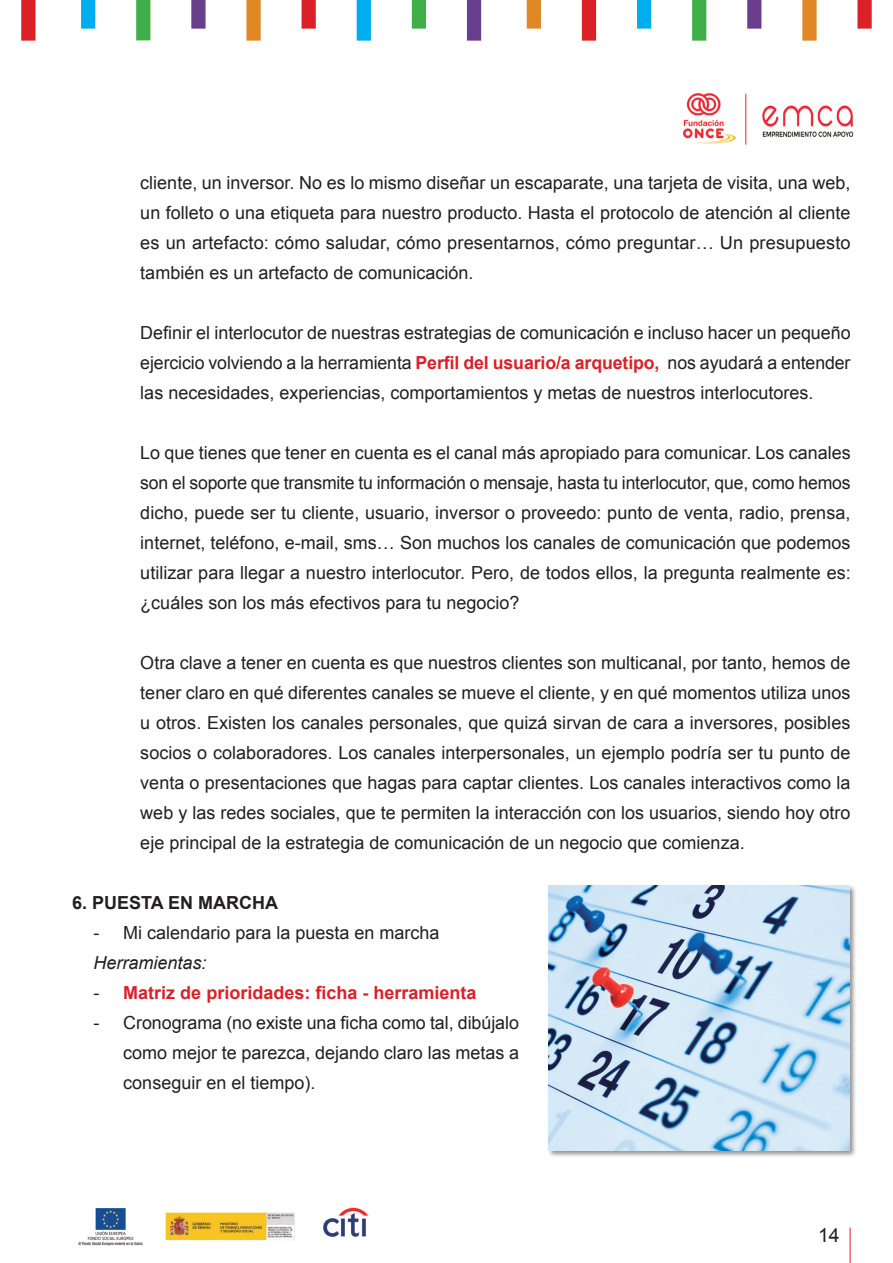
<style>
.page{position:relative;width:893px;height:1263px;background:#fff}
.page>*{position:absolute;margin:0;border:0;box-sizing:border-box;transform-origin:0 0}
.t1{font:19.5px "Arial";color:#231f20}
.t2{font:18px/30px "Arial";color:#231f20;text-align:justify}
.t3{font:700 18px "Arial";color:#da2128}
.t4{font:700 18px "Arial";color:#231f20}
.t5{font:italic 18px "Arial";color:#231f20}
.s1{font-weight:700;color:#da2128}
.s2{font-weight:400;color:#231f20}
</style>
<div class="page">
<div style="left:21px;top:0;width:14px;height:41px;background:#da2128"></div>
<div style="left:857px;top:0;width:15px;height:29px;background:#da2128"></div>
<div style="left:81px;top:0;width:14px;height:29px;background:#00aeef"></div>
<div style="left:802px;top:0;width:15px;height:41px;background:#e08826"></div>
<div style="left:136px;top:0;width:14px;height:40px;background:#40ae49"></div>
<div style="left:747px;top:0;width:14px;height:29px;background:#693e8d"></div>
<div style="left:191px;top:0;width:15px;height:29px;background:#693e8d"></div>
<div style="left:692px;top:0;width:14px;height:41px;background:#40ae49"></div>
<div style="left:246px;top:0;width:15px;height:41px;background:#e08826"></div>
<div style="left:637px;top:0;width:14px;height:29px;background:#00aeef"></div>
<div style="left:302px;top:0;width:14px;height:29px;background:#da2128"></div>
<div style="left:582px;top:0;width:14px;height:41px;background:#da2128"></div>
<div style="left:357px;top:0;width:14px;height:41px;background:#00aeef"></div>
<div style="left:527px;top:0;width:14px;height:29px;background:#e08826"></div>
<div style="left:412px;top:0;width:14px;height:29px;background:#40ae49"></div>
<div style="left:467px;top:0;width:14px;height:41px;background:#693e8d"></div>
<hr style="left:850px;top:1227px;width:1px;height:36px;background:#da2128">
<img style="left:745px;top:93px;width:109px;height:51px">
<img style="left:683px;top:93px;width:53px;height:51px">
<div style="left:547px;top:884px;width:310px;height:274px;background:#231f20;opacity:.5"></div>
<img style="left:549px;top:886px;width:300px;height:264px">
<img style="left:78px;top:1208px;width:65px;height:37px">
<img style="left:166px;top:1212px;width:129px;height:29px">
<img style="left:323px;top:1207px;width:46px;height:30px">
<p class="t2" style="left:140px;top:168px;width:712px">cliente, un inversor. No es lo mismo diseñar un escaparate, una tarjeta de visita, una web, un folleto o una etiqueta para nuestro producto. Hasta el protocolo de atención al cliente es un artefacto: cómo saludar, cómo presentarnos, cómo preguntar… Un presupuesto también es un artefacto de comunicación.</p>
<p class="t2" style="left:140px;top:318px;width:712px">Definir el interlocutor de nuestras estrategias de comunicación e incluso hacer un pequeño ejercicio volviendo a la herramienta <span class="s1">Perfil del usuario/a arquetipo,</span> nos ayudará a entender las necesidades, experiencias, comportamientos y metas de nuestros interlocutores.</p>
<p class="t2" style="left:140px;top:438px;width:712px">Lo que tienes que tener en cuenta es el canal más apropiado para comunicar. Los canales son el soporte que transmite tu información o mensaje, hasta tu interlocutor, que, como hemos dicho, puede ser tu cliente, usuario, inversor o proveedo: punto de venta, radio, prensa, internet, teléfono, e-mail, sms… Son muchos los canales de comunicación que podemos utilizar para llegar a nuestro interlocutor. Pero, de todos ellos, la pregunta realmente es: ¿cuáles son los más efectivos para tu negocio?</p>
<p class="t2" style="left:140px;top:648px;width:712px">Otra clave a tener en cuenta es que nuestros clientes son multicanal, por tanto, hemos de tener claro en qué diferentes canales se mueve el cliente, y en qué momentos utiliza unos u otros. Existen los canales personales, que quizá sirvan de cara a inversores, posibles socios o colaboradores. Los canales interpersonales, un ejemplo podría ser tu punto de venta o presentaciones que hagas para captar clientes. Los canales interactivos como la web y las redes sociales, que te permiten la interacción con los usuarios, siendo hoy otro eje principal de la estrategia de comunicación de un negocio que comienza.</p>
<h4 class="t4" style="left:72px;top:891px;width:208px">6. PUESTA EN MARCHA</h4>
<p class="t2" style="left:94px;top:918px;width:347px">- Mi calendario para la puesta en marcha</p>
<p class="t5" style="left:94px;top:951px;width:115px">Herramientas:</p>
<p class="t3" style="left:94px;top:981px;width:384px"><span class="s2">-</span> Matriz de prioridades: ficha - herramienta</p>
<p class="t2" style="left:123px;top:1008px;width:397px;text-indent:-30px">- Cronograma (no existe una ficha como tal, dibújalo como mejor te parezca, dejando claro las metas a conseguir en el tiempo).</p>
<p class="t1" style="left:818px;top:1222px;width:23px">14</p>
</div>
